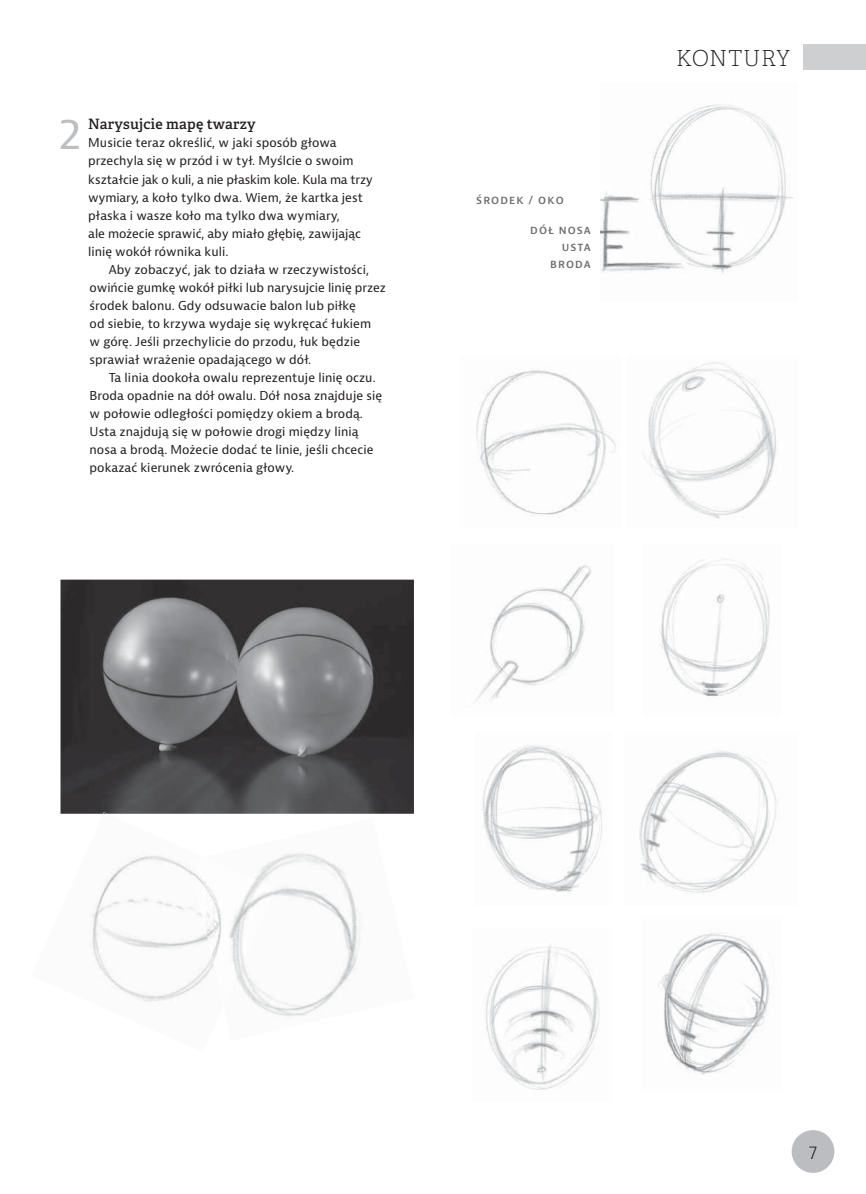
<style>
.page{position:relative;width:866px;height:1194px;background:#fff}
.page>*{position:absolute;margin:0;border:0;box-sizing:border-box;transform-origin:0 0}
.t1{font:42.3px "Bernina Sans";color:#bcbec0}
.t2{font:100 22.05px "Adelle";letter-spacing:.015em;color:#231f20}
.t3{font:300 18px "Bernina Sans";color:#231f20}
.t4{font:600 14.25px "Adelle";letter-spacing:.02em;color:#231f20}
.t5{font:12px/18px "Bernina Sans";letter-spacing:.005em;color:#231f20}
.t6{font:600 10.5px/17.1px "Bernina Sans";letter-spacing:.105em;color:#6d6e70;text-align:right}
</style>
<div class="page">
<div style="left:803px;top:44px;width:63px;height:25px;background:#cdcfd0"></div>
<img style="left:61px;top:579px;width:353px;height:235px">
<img style="left:659px;top:932px;width:111px;height:143px">
<img style="left:639px;top:751px;width:138px;height:142px">
<img style="left:482px;top:745px;width:120px;height:147px">
<img style="left:600px;top:104px;width:193px;height:169px">
<img style="left:485px;top:946px;width:115px;height:144px">
<img style="left:659px;top:559px;width:111px;height:138px">
<img style="left:475px;top:564px;width:117px;height:138px">
<img style="left:643px;top:362px;width:134px;height:157px">
<img style="left:476px;top:370px;width:140px;height:146px">
<img style="left:90px;top:852px;width:100px;height:150px">
<img style="left:259px;top:853px;width:102px;height:164px">
<img style="left:190px;top:856px;width:86px;height:150px">
<div style="left:792px;top:1130px;width:42px;height:43px;background:#bbbdc0;border-radius:50%"></div>
<h1 class="t1" style="left:59px;top:110px;width:25px">2</h1>
<p class="t4" style="left:88px;top:116px;width:169px">Narysujcie mapę twarzy</p>
<p class="t5" style="left:88px;top:134px;width:286px">Musicie teraz określić, w jaki sposób głowa przechyla się w przód i w tył. Myślcie o swoim kształcie jak o kuli, a nie płaskim kole. Kula ma trzy wymiary, a koło tylko dwa. Wiem, że kartka jest płaska i wasze koło ma tylko dwa wymiary,<br>ale możecie sprawić, aby miało głębię, zawijając linię wokół równika kuli.</p>
<p class="t5" style="left:90px;top:260px;width:298px;text-indent:19px">Aby zobaczyć, jak to działa w rzeczywistości, owińcie gumkę wokół piłki lub narysujcie linię przez środek balonu. Gdy odsuwacie balon lub piłkę<br>od siebie, to krzywa wydaje się wykręcać łukiem<br>w górę. Jeśli przechylicie do przodu, łuk będzie sprawiał wrażenie opadającego w dół.</p>
<p class="t5" style="left:90px;top:368px;width:294px;text-indent:19px">Ta linia dookoła owalu reprezentuje linię oczu.<br>Broda opadnie na dół owalu. Dół nosa znajduje się w połowie odległości pomiędzy okiem a brodą.<br>Usta znajdują się w połowie drogi między linią nosa a brodą. Możecie dodać te linie, jeśli chcecie pokazać kierunek zwrócenia głowy.</p>
<p class="t6" style="left:476px;top:191px;width:89px">ŚRODEK / OKO</p>
<p class="t6" style="left:530px;top:222px;width:62px">DÓŁ NOSA<br>USTA<br>BRODA</p>
<h2 class="t2" style="left:676px;top:45px;width:115px">KONTURY</h2>
<h3 class="t3" style="left:809px;top:1140px;width:10px">7</h3>
</div>
